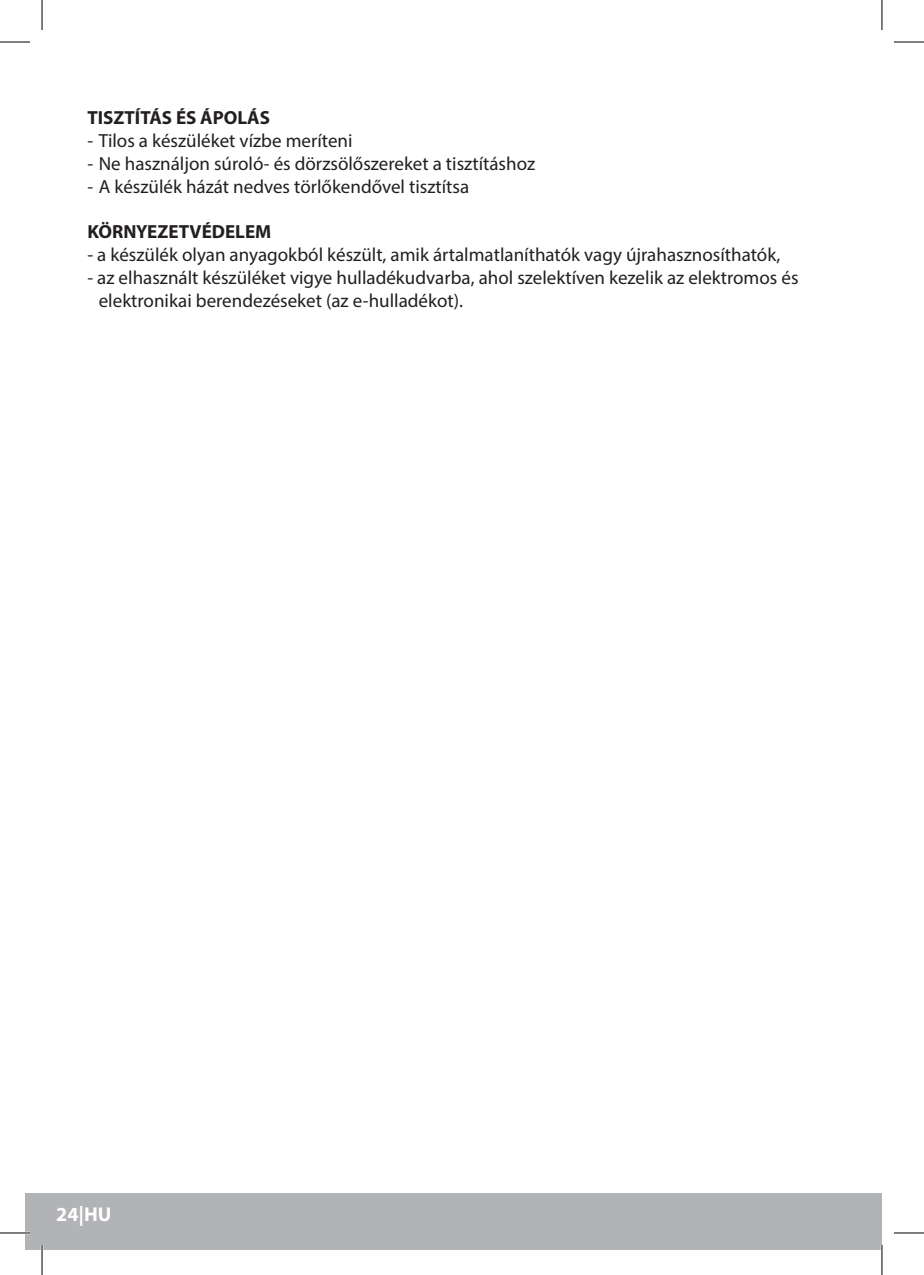
<style>
.page{position:relative;width:924px;height:1275px;background:#fff}
.page>*{position:absolute;margin:0;border:0;box-sizing:border-box;transform-origin:0 0}
.t1{font:700 20px "Myriad Pro";color:#fffefc}
.t2{font:19px/22.8px "Myriad Pro";color:#231f20}
.t3{font:700 19px "Myriad Pro";color:#231f20}
</style>
<div class="page">
<div style="left:25px;top:1193px;width:856px;height:57px;background:#b2b3b7"></div>
<hr style="left:0;top:1231px;width:30px;height:3px;background:#fff">
<hr style="left:41px;top:1245px;width:2px;height:30px;background:#fff">
<hr style="left:880px;top:1245px;width:2px;height:30px;background:#fff">
<hr style="left:0;top:42px;width:30px;height:1px;background:#000">
<hr style="left:893px;top:42px;width:30px;height:1px;background:#000">
<hr style="left:0;top:1232px;width:30px;height:1px;background:#000">
<hr style="left:893px;top:1232px;width:30px;height:1px;background:#000">
<hr style="left:42px;top:0;width:1px;height:30px;background:#000">
<hr style="left:42px;top:1245px;width:1px;height:30px;background:#000">
<hr style="left:881px;top:0;width:1px;height:30px;background:#000">
<hr style="left:881px;top:1245px;width:1px;height:30px;background:#000">
<p class="t3" style="left:87px;top:106px;width:184px">TISZTÍTÁS ÉS ÁPOLÁS</p>
<p class="t2" style="left:87px;top:129px;width:266px">- Tilos a készüléket vízbe meríteni</p>
<p class="t2" style="left:87px;top:152px;width:449px">- Ne használjon súroló- és dörzsölőszereket a tisztításhoz</p>
<p class="t2" style="left:87px;top:175px;width:383px">- A készülék házát nedves törlőkendővel tisztítsa</p>
<p class="t3" style="left:87px;top:220px;width:185px">KÖRNYEZETVÉDELEM</p>
<p class="t2" style="left:87px;top:243px;width:694px">- a készülék olyan anyagokból készült, amik ártalmatlaníthatók vagy újrahasznosíthatók,</p>
<p class="t2" style="left:99px;top:266px;width:701px;text-indent:-11px">- az elhasznált készüléket vigye hulladékudvarba, ahol szelektíven kezelik az elektromos és elektronikai berendezéseket (az e-hulladékot).</p>
<p class="t1" style="left:56px;top:1200px;width:57px">24|HU</p>
</div>
